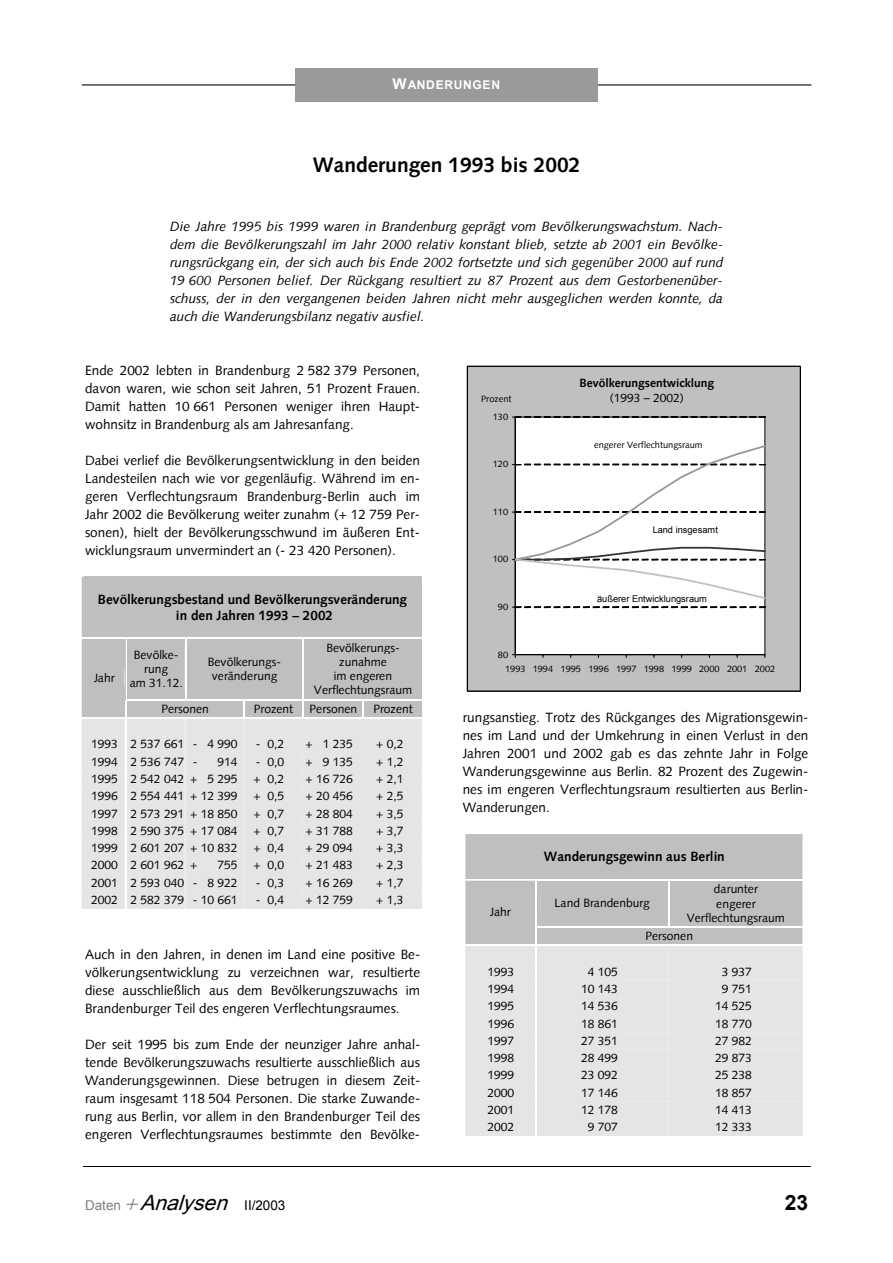
<style>
.page{position:relative;width:893px;height:1263px;background:#fff}
.page>*{position:absolute;margin:0;border:0;box-sizing:border-box;transform-origin:0 0}
.t1{font:700 21px "Syntax";color:#000}
.t2{font:italic 21px "Arial Unicode MS";color:#000}
.t3{font:700 21px "Arial";color:#000}
.t4{font:13.5px/18px "Syntax";letter-spacing:.005em;color:#000;text-align:justify}
.t5{font:italic 13.5px/18px "Syntax";letter-spacing:.005em;color:#000;text-align:justify}
.t6{font:700 13.5px/15.9px "Syntax";letter-spacing:.005em;color:#000;text-align:center}
.t7{font:12px/14.2px "Syntax";letter-spacing:-.005em;color:#000;text-align:center}
.t8{font:700 12px "Syntax";color:#000}
.t9{font:700 12px "Arial";letter-spacing:.055em;color:#fff}
.t10{font:9.15px "Syntax";color:#000}
.t11{font:9.15px "Arial";color:#000}
.s1{font-size:15px}
.s2{font-family:"Arial";font-style:normal;font-size:13.5px;color:#808080}
.s3{font-family:"Arial";font-style:normal;font-size:13.5px}
</style>
<div class="page">
<hr style="left:83px;top:1166px;width:727px;height:1px;background:#000">
<div style="left:296px;top:68px;width:302px;height:34px;background:#9a9a9a"></div>
<hr style="left:82px;top:84px;width:213px;height:2px;background:#000">
<hr style="left:598px;top:84px;width:213px;height:2px;background:#000">
<svg style="left:82px;top:577px;width:340px;height:332px"></svg>
<svg style="left:465px;top:834px;width:337px;height:302px"></svg>
<div style="left:467px;top:366px;width:333px;height:326px;background:#c0c0c0"></div>
<svg style="left:512px;top:416px;width:253px;height:242px"></svg>
<svg style="left:515px;top:445px;width:250px;height:155px"></svg>
<div style="left:467px;top:366px;width:333px;height:326px;border:1px solid #000"></div>
<p class="t9" style="left:392px;top:78px;width:109px"><span class="s1">W</span>ANDERUNGEN</p>
<h1 class="t1" style="left:313px;top:153px;width:269px">Wanderungen 1993 bis 2002</h1>
<p class="t5" style="left:170px;top:217px;width:554px">Die Jahre 1995 bis 1999 waren in Brandenburg geprägt vom Bevölkerungswachstum. Nach&shy;dem die Bevölkerungszahl im Jahr 2000 relativ konstant blieb, setzte ab 2001 ein Bevölke&shy;rungsrückgang ein, der sich auch bis Ende 2002 fortsetzte und sich gegenüber 2000 auf rund 19 600 Personen belief. Der Rückgang resultiert zu 87 Prozent aus dem Gestorbenenüber&shy;schuss, der in den vergangenen beiden Jahren nicht mehr ausgeglichen werden konnte, da auch die Wanderungsbilanz negativ ausfiel.</p>
<p class="t4" style="left:85px;top:361px;width:337px">Ende 2002 lebten in Brandenburg 2 582 379 Personen, davon waren, wie schon seit Jahren, 51 Prozent Frauen.<br>Damit hatten 10 661 Personen weniger ihren Haupt&shy;wohnsitz in Brandenburg als am Jahresanfang.</p>
<p class="t4" style="left:85px;top:451px;width:337px">Dabei verlief die Bevölkerungsentwicklung in den beiden Landesteilen nach wie vor gegenläufig. Während im en&shy;geren Verflechtungsraum Brandenburg-Berlin auch im Jahr 2002 die Bevölkerung weiter zunahm (+ 12 759 Per&shy;sonen), hielt der Bevölkerungsschwund im äußeren Ent&shy;wicklungsraum unvermindert an (- 23 420 Personen).</p>
<p class="t6" style="left:98px;top:591px;width:311px">Bevölkerungsbestand und Bevölkerungsveränderung in den Jahren 1993 – 2002</p>
<p class="t7" style="left:130px;top:648px;width:54px">Bevölke&shy;rung<br>am 31.12.</p>
<p class="t7" style="left:208px;top:655px;width:75px">Bevölkerungs&shy;veränderung</p>
<p class="t7" style="left:314px;top:640px;width:100px">Bevölkerungs&shy;zunahme<br>im engeren<br>Verflechtungsraum</p>
<p class="t7" style="left:94px;top:670px;width:22px">Jahr</p>
<p class="t7" style="left:161px;top:702px;width:49px">Personen</p>
<p class="t7" style="left:254px;top:702px;width:41px">Prozent</p>
<p class="t7" style="left:309px;top:702px;width:49px">Personen</p>
<p class="t7" style="left:373px;top:702px;width:41px">Prozent</p>
<p class="t7" style="left:91px;top:737px;width:148px">1993 2 537 661 - 4 990</p>
<p class="t7" style="left:256px;top:737px;width:30px">- 0,2</p>
<p class="t7" style="left:305px;top:737px;width:49px">+ 1 235</p>
<p class="t7" style="left:376px;top:737px;width:29px">+ 0,2</p>
<p class="t7" style="left:91px;top:754px;width:108px">1994 2 536 747 -</p>
<p class="t7" style="left:217px;top:754px;width:22px">914</p>
<p class="t7" style="left:256px;top:754px;width:30px">- 0,0</p>
<p class="t7" style="left:305px;top:754px;width:49px">+ 9 135</p>
<p class="t7" style="left:376px;top:754px;width:29px">+ 1,2</p>
<p class="t7" style="left:91px;top:772px;width:148px">1995 2 542 042 + 5 295</p>
<p class="t7" style="left:253px;top:772px;width:32px">+ 0,2</p>
<p class="t7" style="left:305px;top:772px;width:49px">+ 16 726</p>
<p class="t7" style="left:376px;top:772px;width:29px">+ 2,1</p>
<p class="t7" style="left:91px;top:789px;width:148px">1996 2 554 441 + 12 399</p>
<p class="t7" style="left:253px;top:789px;width:32px">+ 0,5</p>
<p class="t7" style="left:305px;top:789px;width:49px">+ 20 456</p>
<p class="t7" style="left:376px;top:789px;width:29px">+ 2,5</p>
<p class="t7" style="left:91px;top:806px;width:148px">1997 2 573 291 + 18 850</p>
<p class="t7" style="left:253px;top:806px;width:32px">+ 0,7</p>
<p class="t7" style="left:305px;top:806px;width:49px">+ 28 804</p>
<p class="t7" style="left:376px;top:806px;width:29px">+ 3,5</p>
<p class="t7" style="left:91px;top:824px;width:148px">1998 2 590 375 + 17 084</p>
<p class="t7" style="left:253px;top:824px;width:32px">+ 0,7</p>
<p class="t7" style="left:305px;top:824px;width:49px">+ 31 788</p>
<p class="t7" style="left:376px;top:824px;width:29px">+ 3,7</p>
<p class="t7" style="left:91px;top:841px;width:148px">1999 2 601 207 + 10 832</p>
<p class="t7" style="left:253px;top:841px;width:32px">+ 0,4</p>
<p class="t7" style="left:305px;top:841px;width:49px">+ 29 094</p>
<p class="t7" style="left:376px;top:841px;width:29px">+ 3,3</p>
<p class="t7" style="left:91px;top:858px;width:108px">2000 2 601 962 +</p>
<p class="t7" style="left:217px;top:858px;width:22px">755</p>
<p class="t7" style="left:253px;top:858px;width:32px">+ 0,0</p>
<p class="t7" style="left:305px;top:858px;width:49px">+ 21 483</p>
<p class="t7" style="left:376px;top:858px;width:29px">+ 2,3</p>
<p class="t7" style="left:91px;top:875px;width:148px">2001 2 593 040 - 8 922</p>
<p class="t7" style="left:256px;top:875px;width:30px">- 0,3</p>
<p class="t7" style="left:305px;top:875px;width:49px">+ 16 269</p>
<p class="t7" style="left:376px;top:875px;width:29px">+ 1,7</p>
<p class="t7" style="left:91px;top:893px;width:148px">2002 2 582 379 - 10 661</p>
<p class="t7" style="left:256px;top:893px;width:30px">- 0,4</p>
<p class="t7" style="left:305px;top:893px;width:49px">+ 12 759</p>
<p class="t7" style="left:376px;top:893px;width:29px">+ 1,3</p>
<p class="t4" style="left:85px;top:945px;width:337px">Auch in den Jahren, in denen im Land eine positive Be&shy;völkerungsentwicklung zu verzeichnen war, resultierte diese ausschließlich aus dem Bevölkerungszuwachs im Brandenburger Teil des engeren Verflechtungsraumes.</p>
<p class="t4" style="left:85px;top:1035px;width:337px">Der seit 1995 bis zum Ende der neunziger Jahre anhal&shy;tende Bevölkerungszuwachs resultierte ausschließlich aus Wanderungsgewinnen. Diese betrugen in diesem Zeit&shy;raum insgesamt 118 504 Personen. Die starke Zuwande&shy;rung aus Berlin, vor allem in den Brandenburger Teil des engeren Verflechtungsraumes bestimmte den Bevölke-</p>
<p class="t10" style="left:481px;top:393px;width:32px">Prozent</p>
<p class="t10" style="left:493px;top:411px;width:17px">130</p>
<p class="t10" style="left:493px;top:459px;width:17px">120</p>
<p class="t10" style="left:493px;top:506px;width:17px">110</p>
<p class="t10" style="left:493px;top:554px;width:17px">100</p>
<p class="t10" style="left:498px;top:601px;width:12px">90</p>
<p class="t10" style="left:498px;top:649px;width:12px">80</p>
<p class="t8" style="left:579px;top:376px;width:136px">Bevölkerungsentwicklung</p>
<p class="t7" style="left:609px;top:391px;width:76px">(1993 – 2002)</p>
<p class="t10" style="left:594px;top:439px;width:110px">engerer Verflechtungsraum</p>
<p class="t11" style="left:652px;top:525px;width:67px">Land insgesamt</p>
<p class="t11" style="left:597px;top:594px;width:111px">äußerer Entwicklungsraum</p>
<p class="t10" style="left:505px;top:663px;width:271px">1993 1994 1995 1996 1997 1998 1999 2000 2001 2002</p>
<p class="t4" style="left:462px;top:709px;width:347px">rungsanstieg. Trotz des Rückganges des Migrationsgewin&shy;nes im Land und der Umkehrung in einen Verlust in den Jahren 2001 und 2002 gab es das zehnte Jahr in Folge Wanderungsgewinne aus Berlin. 82 Prozent des Zugewin&shy;nes im engeren Verflechtungsraum resultierten aus Berlin-Wanderungen.</p>
<p class="t6" style="left:544px;top:849px;width:182px">Wanderungsgewinn aus Berlin</p>
<p class="t7" style="left:554px;top:896px;width:97px">Land Brandenburg</p>
<p class="t7" style="left:686px;top:882px;width:100px">darunter<br>engerer<br>Verflechtungsraum</p>
<p class="t7" style="left:490px;top:905px;width:22px">Jahr</p>
<p class="t7" style="left:645px;top:929px;width:49px">Personen</p>
<p class="t7" style="left:487px;top:965px;width:28px">1993</p>
<p class="t7" style="left:588px;top:965px;width:32px">4 105</p>
<p class="t7" style="left:721px;top:965px;width:32px">3 937</p>
<p class="t7" style="left:487px;top:982px;width:28px">1994</p>
<p class="t7" style="left:581px;top:982px;width:38px">10 143</p>
<p class="t7" style="left:721px;top:982px;width:32px">9 751</p>
<p class="t7" style="left:487px;top:999px;width:28px">1995</p>
<p class="t7" style="left:581px;top:999px;width:38px">14 536</p>
<p class="t7" style="left:715px;top:999px;width:38px">14 525</p>
<p class="t7" style="left:487px;top:1016px;width:28px">1996</p>
<p class="t7" style="left:581px;top:1016px;width:38px">18 861</p>
<p class="t7" style="left:715px;top:1016px;width:38px">18 770</p>
<p class="t7" style="left:487px;top:1034px;width:28px">1997</p>
<p class="t7" style="left:581px;top:1034px;width:38px">27 351</p>
<p class="t7" style="left:715px;top:1034px;width:38px">27 982</p>
<p class="t7" style="left:487px;top:1051px;width:28px">1998</p>
<p class="t7" style="left:581px;top:1051px;width:38px">28 499</p>
<p class="t7" style="left:715px;top:1051px;width:38px">29 873</p>
<p class="t7" style="left:487px;top:1068px;width:28px">1999</p>
<p class="t7" style="left:581px;top:1068px;width:38px">23 092</p>
<p class="t7" style="left:715px;top:1068px;width:38px">25 238</p>
<p class="t7" style="left:487px;top:1085px;width:28px">2000</p>
<p class="t7" style="left:581px;top:1085px;width:38px">17 146</p>
<p class="t7" style="left:715px;top:1085px;width:38px">18 857</p>
<p class="t7" style="left:487px;top:1103px;width:28px">2001</p>
<p class="t7" style="left:581px;top:1103px;width:38px">12 178</p>
<p class="t7" style="left:715px;top:1103px;width:38px">14 413</p>
<p class="t7" style="left:487px;top:1120px;width:28px">2002</p>
<p class="t7" style="left:588px;top:1120px;width:32px">9 707</p>
<p class="t7" style="left:715px;top:1120px;width:38px">12 333</p>
<h1 class="t2" style="left:85px;top:1188px;width:202px"><span class="s2">Daten</span> Analysen <span class="s3">II/2003</span></h1>
<h1 class="t3" style="left:784px;top:1191px;width:25px">23</h1>
</div>
